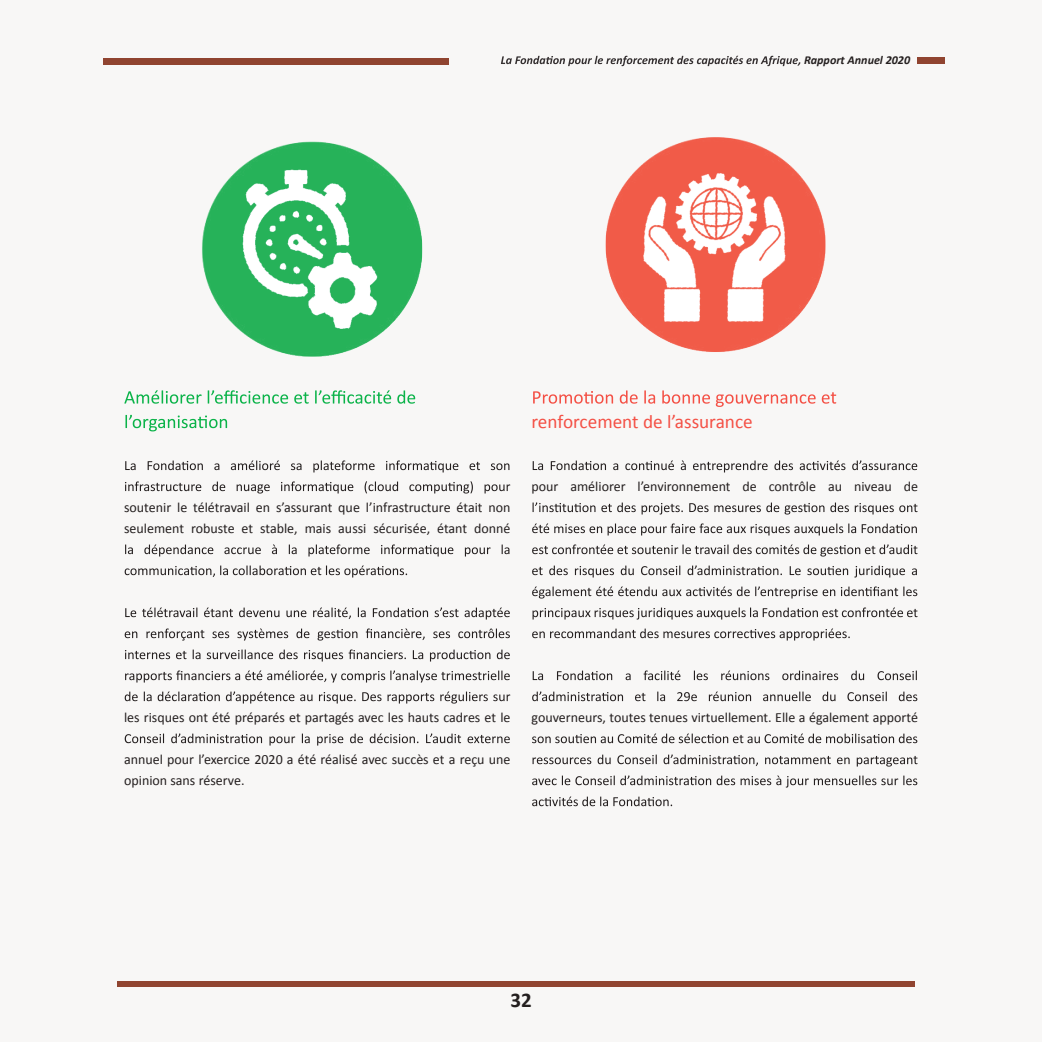
<style>
.page{position:relative;width:1042px;height:1042px;background:#f8f7f6}
.page>*{position:absolute;margin:0;border:0;box-sizing:border-box;transform-origin:0 0}
.t1{font:700 21px "Calibri";color:#241f1f}
.t2{font:19.25px "Calibri";color:#f45045}
.t3{font:14px/21px "Calibri";color:#241f1f}
.t4{font:italic 700 12.08px "Calibri";color:#241f1f}
.t5{font:italic 700 10.5px "Calibri";color:#241f1f}
</style>
<div class="page">
<div style="left:104px;top:58px;width:345px;height:6px;background:#904430"></div>
<svg style="left:124px;top:390px;width:291px;height:14px"></svg>
<svg style="left:125px;top:415px;width:102px;height:16px"></svg>
<svg style="left:125px;top:460px;width:384px;height:12px"></svg>
<svg style="left:125px;top:481px;width:385px;height:12px"></svg>
<svg style="left:125px;top:544px;width:384px;height:12px"></svg>
<svg style="left:125px;top:565px;width:282px;height:12px"></svg>
<svg style="left:125px;top:607px;width:385px;height:12px"></svg>
<svg style="left:125px;top:628px;width:385px;height:12px"></svg>
<svg style="left:125px;top:649px;width:385px;height:12px"></svg>
<svg style="left:125px;top:670px;width:385px;height:12px"></svg>
<svg style="left:125px;top:691px;width:385px;height:12px"></svg>
<svg style="left:125px;top:733px;width:385px;height:12px"></svg>
<svg style="left:533px;top:390px;width:303px;height:17px"></svg>
<svg style="left:533px;top:460px;width:384px;height:12px"></svg>
<svg style="left:532px;top:502px;width:385px;height:12px"></svg>
<svg style="left:532px;top:523px;width:385px;height:12px"></svg>
<svg style="left:532px;top:544px;width:385px;height:12px"></svg>
<svg style="left:532px;top:565px;width:385px;height:12px"></svg>
<svg style="left:532px;top:586px;width:385px;height:12px"></svg>
<svg style="left:532px;top:607px;width:385px;height:12px"></svg>
<svg style="left:532px;top:628px;width:318px;height:12px"></svg>
<svg style="left:533px;top:670px;width:384px;height:10px"></svg>
<svg style="left:532px;top:691px;width:385px;height:10px"></svg>
<svg style="left:532px;top:733px;width:385px;height:10px"></svg>
<svg style="left:532px;top:754px;width:385px;height:12px"></svg>
<svg style="left:532px;top:775px;width:385px;height:12px"></svg>
<svg style="left:532px;top:796px;width:140px;height:10px"></svg>
<img style="left:202px;top:141px;width:221px;height:216px">
<img style="left:605px;top:137px;width:221px;height:215px">
<div style="left:117px;top:981px;width:798px;height:5px;background:#904430"></div>
<div style="left:917px;top:57px;width:27px;height:7px;background:#904430"></div>
<svg style="left:501px;top:56px;width:299px;height:10px"></svg>
<p class="t4" style="left:804px;top:51px;width:108px">Rapport Annuel 2020</p>
<p class="t5" style="left:799px;top:54px;width:94px">Rapport Annuel 2020</p>
<h2 class="t2" style="left:531px;top:410px;width:223px">renforcement de l’assurance</h2>
<p class="t3" style="left:124px;top:496px;width:388px">soutenir le télétravail en s’assurant que l’infrastructure était non seulement robuste et stable, mais aussi sécurisée, étant donné</p>
<p class="t3" style="left:531px;top:475px;width:388px">pour améliorer l’environnement de contrôle au niveau de</p>
<p class="t3" style="left:124px;top:706px;width:388px">les risques ont été préparés et partagés avec les hauts cadres et le</p>
<p class="t3" style="left:124px;top:748px;width:388px">annuel pour l’exercice 2020 a été réalisé avec succès et a reçu une opinion sans réserve.</p>
<p class="t3" style="left:531px;top:706px;width:388px">gouverneurs, toutes tenues virtuellement. Elle a également apporté</p>
<h1 class="t1" style="left:510px;top:985px;width:23px">32</h1>
</div>
